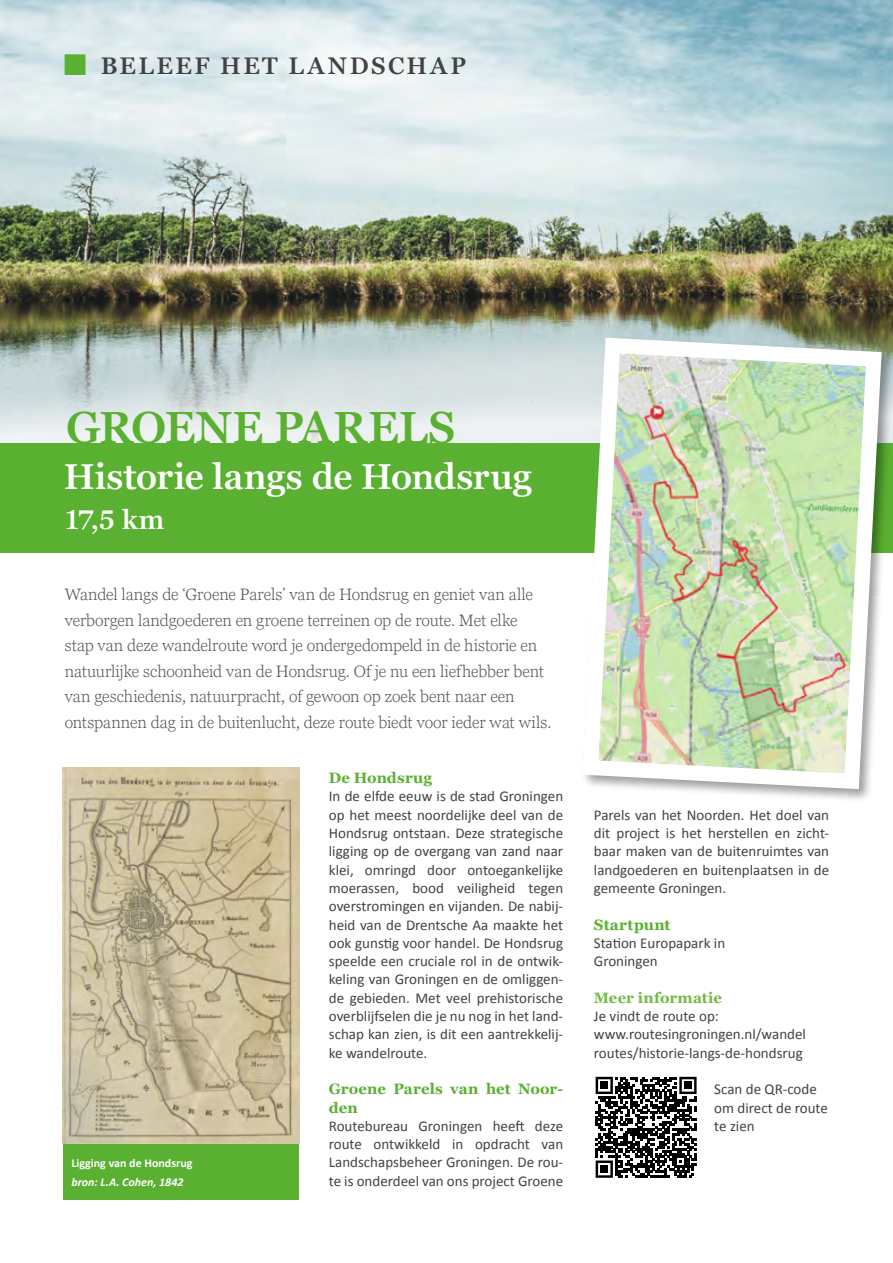
<style>
.page{position:relative;width:893px;height:1263px;background:#fff}
.page>*{position:absolute;margin:0;border:0;box-sizing:border-box;transform-origin:0 0}
.t1{font:600 45px "Georgia Pro";color:#5ab031}
.t2{font:600 36px "Georgia Pro";letter-spacing:-.01em;color:#fff}
.t3{font:600 27px "Georgia Pro";color:#fff}
.t4{font:600 24px "Georgia Pro";letter-spacing:.1em;color:#424241}
.t5{font:300 16.5px/25.5px "Georgia Pro";letter-spacing:-.01em;color:#575756}
.t6{font:15px/18.3px "Calibri";color:#424241;text-align:justify}
.t7{font:700 15px/18.3px "Georgia Pro";letter-spacing:.005em;color:#5ab031}
.t8{font:700 15px "Georgia Pro";letter-spacing:.005em;color:#76b947}
.t9{font:700 12px "Calibri";color:#fff}
.t10{font:italic 700 12px "Calibri";color:#fff}
.s1{color:#5ab031}
</style>
<div class="page">
<img style="left:0;top:0;width:893px;height:323px">
<svg style="left:0;top:323px;width:893px;height:120px;background:#c9d3d1"></svg>
<div style="left:0;top:443px;width:893px;height:110px;background:#5ab031"></div>
<div style="left:581px;top:336px;width:312px;height:467px;background:#000;opacity:.38"></div>
<img style="left:575px;top:330px;width:314px;height:467px">
<img style="left:63px;top:767px;width:236px;height:377px">
<svg style="left:596px;top:1077px;width:101px;height:101px"></svg>
<div style="left:601px;top:1082px;width:7px;height:7px;background:#000"></div>
<div style="left:684px;top:1082px;width:8px;height:7px;background:#000"></div>
<div style="left:601px;top:1165px;width:7px;height:8px;background:#000"></div>
<div style="left:63px;top:1144px;width:235px;height:55px;background:#5ab031"></div>
<h3 class="t4" style="left:64px;top:52px;width:404px"><span class="s1">■</span> BELEEF HET LANDSCHAP</h3>
<h1 class="t1" style="left:66px;top:402px;width:391px">GROENE PARELS</h1>
<h2 class="t2" style="left:64px;top:456px;width:470px">Historie langs de Hondsrug</h2>
<h3 class="t3" style="left:64px;top:504px;width:102px">17,5 km</h3>
<p class="t5" style="left:65px;top:582px;width:488px">Wandel langs de ‘Groene Parels’ van de Hondsrug en geniet van alle verborgen landgoederen en groene terreinen op de route. Met elke<br>stap van deze wandelroute word je ondergedompeld in de historie en natuurlijke schoonheid van de Hondsrug. Of je nu een liefhebber bent van geschiedenis, natuurpracht, of gewoon op zoek bent naar een ontspannen dag in de buitenlucht, deze route biedt voor ieder wat wils.</p>
<p class="t9" style="left:71px;top:1155px;width:123px">Ligging van de Hondsrug</p>
<p class="t10" style="left:71px;top:1174px;width:114px">bron: L.A. Cohen, 1842</p>
<p class="t7" style="left:329px;top:769px;width:105px">De Hondsrug</p>
<p class="t6" style="left:329px;top:787px;width:236px">In de elfde eeuw is de stad Groningen op het meest noordelijke deel van de Hondsrug ontstaan. Deze strategische ligging op de overgang van zand naar klei, omringd door ontoegankelijke moerassen, bood veiligheid tegen overstromingen en vijanden. De nabij&shy;heid van de Drentsche Aa maakte het ook gunstig voor handel. De Hondsrug speelde een cruciale rol in de ontwik&shy;keling van Groningen en de omliggen&shy;de gebieden. Met veel prehistorische overblijfselen die je nu nog in het land&shy;schap kan zien, is dit een aantrekkelij&shy;ke wandelroute.</p>
<p class="t7" style="left:329px;top:1080px;width:236px">Groene Parels van het Noor&shy;den</p>
<p class="t6" style="left:329px;top:1116px;width:236px">Routebureau Groningen heeft deze route ontwikkeld in opdracht van Landschapsbeheer Groningen. De rou&shy;te is onderdeel van ons project Groene</p>
<p class="t6" style="left:594px;top:805px;width:237px">Parels van het Noorden. Het doel van dit project is het herstellen en zicht&shy;baar maken van de buitenruimtes van landgoederen en buitenplaatsen in de gemeente Groningen.</p>
<p class="t7" style="left:594px;top:916px;width:78px">Startpunt</p>
<p class="t6" style="left:594px;top:933px;width:133px">Station Europapark in<br>Groningen</p>
<p class="t8" style="left:594px;top:989px;width:130px">Meer informatie</p>
<p class="t6" style="left:594px;top:1006px;width:214px;text-align:left">Je vindt de route op: www.routesingroningen.nl/wandel routes/historie-langs-de-hondsrug</p>
<p class="t6" style="left:714px;top:1080px;width:115px;text-align:left">Scan de QR-code om direct de route te zien</p>
</div>
